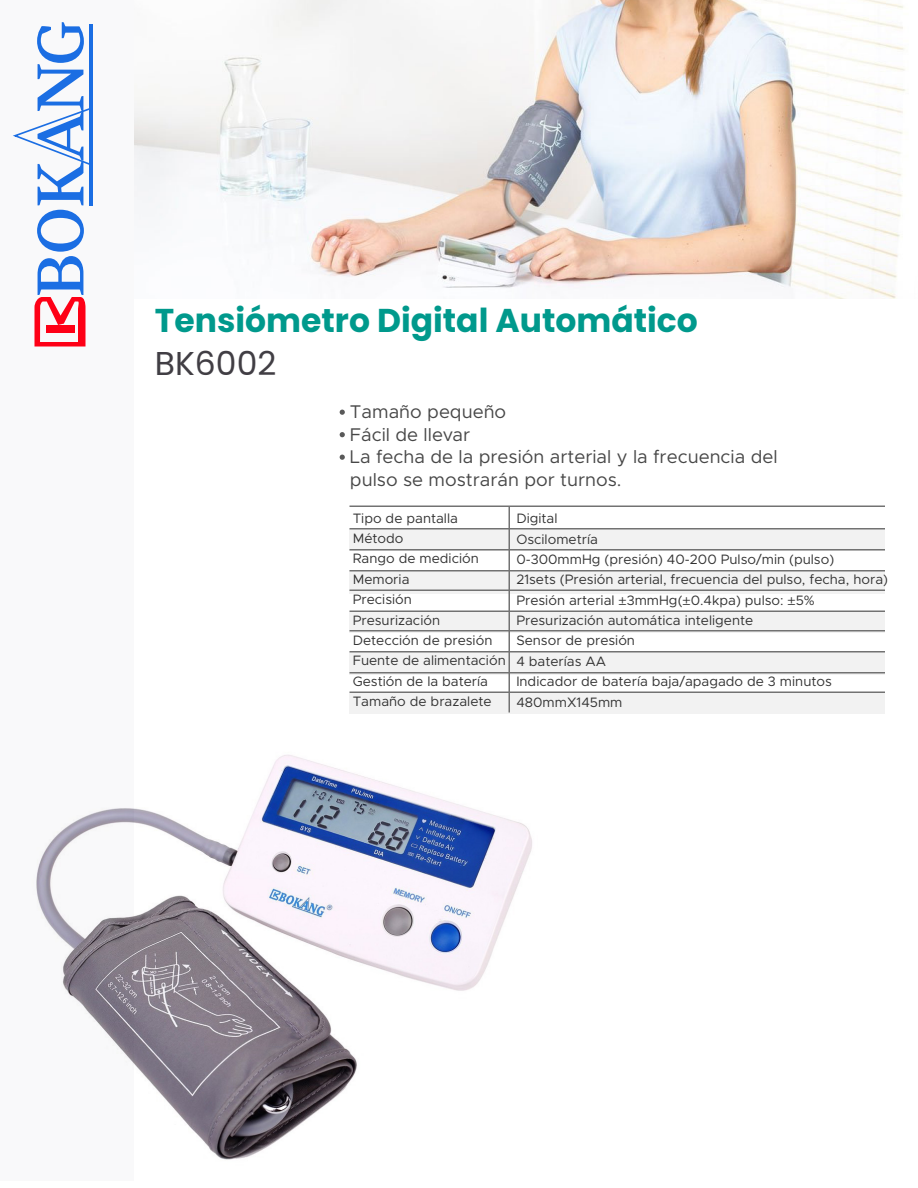
<style>
.page{position:relative;width:918px;height:1188px;background:#fff}
.page>*{position:absolute;margin:0;border:0;box-sizing:border-box;transform-origin:0 0}
.t1{font:700 33px "Poppins";color:#00998c}
.t2{font:33px "Poppins";color:#413e44}
.t3{font:18.45px/22.8px "Metropolis";color:#474747}
.t4{font:13.65px/20.4px "Metropolis";color:#333}
.s1{font-family:"Myriad Pro"}
</style>
<div class="page">
<img style="left:134px;top:0;width:772px;height:298px">
<div style="left:0;top:0;width:133px;height:1181px;background:#f9f9fa"></div>
<div style="left:349px;top:529px;width:536px;height:22px;background:#f2f2f2"></div>
<div style="left:349px;top:612px;width:536px;height:21px;background:#f2f2f2"></div>
<div style="left:349px;top:652px;width:536px;height:23px;background:#f2f2f2"></div>
<div style="left:349px;top:694px;width:536px;height:20px;background:#f2f2f2"></div>
<div style="left:349px;top:570px;width:536px;height:23px;background:#f2f2f2"></div>
<hr style="left:350px;top:506px;width:535px;height:1px;background:#727272">
<hr style="left:350px;top:528px;width:535px;height:2px;background:#727272">
<hr style="left:350px;top:549px;width:535px;height:1px;background:#727272">
<hr style="left:350px;top:570px;width:535px;height:2px;background:#727272">
<hr style="left:350px;top:590px;width:535px;height:1px;background:#727272">
<hr style="left:350px;top:610px;width:535px;height:2px;background:#727272">
<hr style="left:350px;top:630px;width:535px;height:2px;background:#727272">
<hr style="left:350px;top:651px;width:535px;height:1px;background:#727272">
<hr style="left:350px;top:672px;width:535px;height:2px;background:#727272">
<hr style="left:350px;top:692px;width:535px;height:1px;background:#727272">
<hr style="left:508px;top:507px;width:2px;height:205px;background:#727272">
<img style="left:36px;top:755px;width:496px;height:405px">
<svg style="left:340px;top:410px;width:5px;height:5px"></svg>
<svg style="left:340px;top:432px;width:5px;height:5px"></svg>
<svg style="left:340px;top:455px;width:5px;height:5px"></svg>
<svg style="left:13px;top:22px;width:80px;height:324px"></svg>
<h1 class="t1" style="left:155px;top:301px;width:544px">Tensiómetro Digital Automático</h1>
<h1 class="t2" style="left:155px;top:345px;width:123px">BK6002</h1>
<h2 class="t3" style="left:350px;top:400px;width:429px">Tamaño pequeño<br>Fácil de llevar<br>La fecha de la presión arterial y la frecuencia del pulso se mostrarán por turnos.</h2>
<p class="t4" style="left:353px;top:508px;width:155px">Tipo de pantalla<br>Método<br>Rango de medición<br>Memoria<br>Precisión<br>Presurización<br>Detección de presión<br>Fuente de alimentación<br>Gestión de la batería<br>Tamaño de brazalete</p>
<p class="t4" style="left:516px;top:508px;width:373px">Digital<br>Oscilometría<br>0-300mmHg (presión) 40-200 Pulso/min (pulso)<br>21sets (Presión arterial, frecuencia del pulso, fecha, hora)<br>Presión arterial <span class="s1">±</span>3mmHg(<span class="s1">±</span>0.4kpa) pulso: <span class="s1">±</span>5%<br>Presurización automática inteligente<br>Sensor de presión<br>4 baterías AA<br>Indicador de batería baja/apagado de 3 minutos<br>480mmX145mm</p>
</div>
